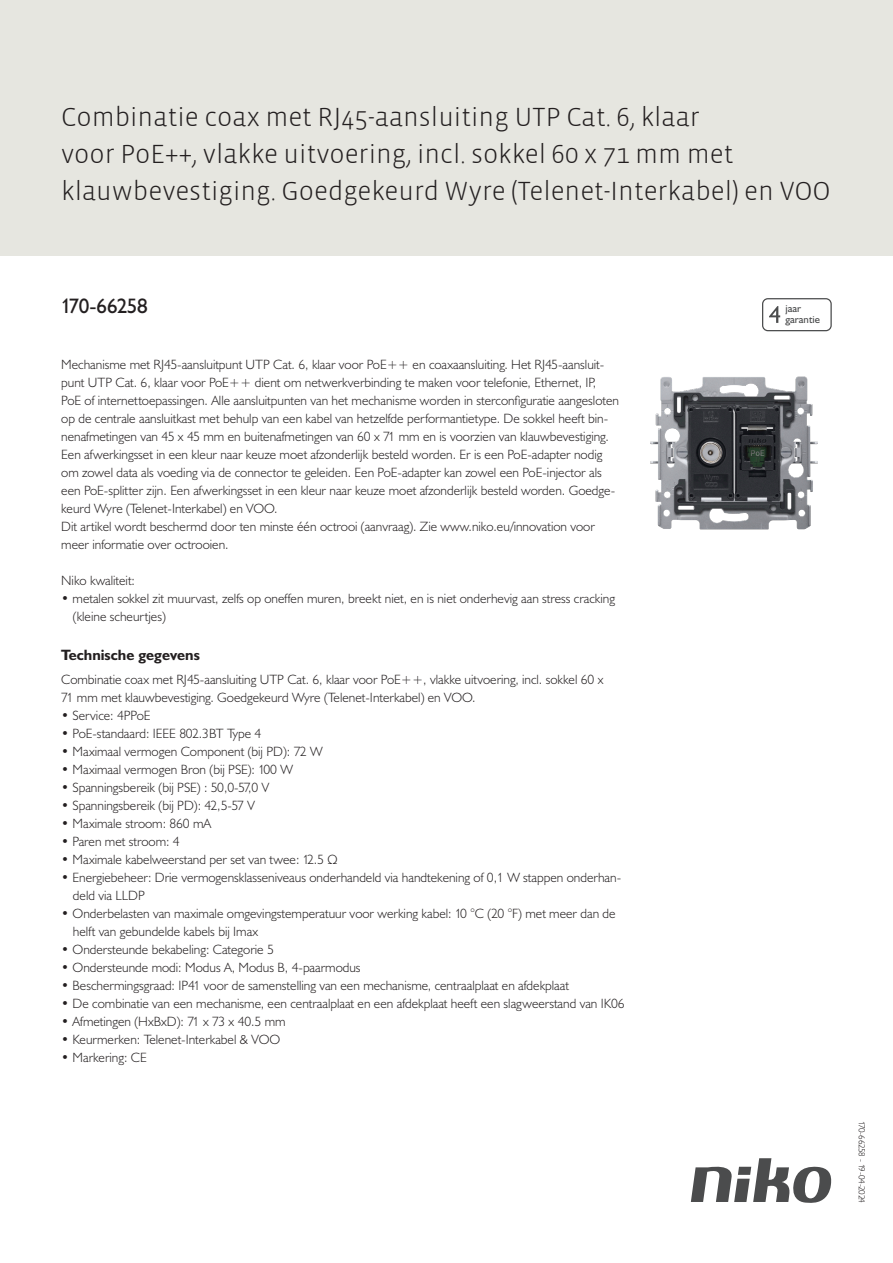
<style>
.page{position:relative;width:893px;height:1263px;background:#fff}
.page>*{position:absolute;margin:0;border:0;box-sizing:border-box;transform-origin:0 0}
.Title_datasheets{font:300 27px/36.8px "Vista Sans";color:#231f20}
.Article_number{font:21px "Humanist 521 BT";letter-spacing:-.02em;color:#231f20}
.Titles_parts{font:700 15px "Humanist 521 BT";color:#231f20}
.Platte_tekst_CAB{font:300 13.5px/18px "Humanist 521 BT";color:#231f20}
.USP_Bullets{font:300 13.5px/18px "Humanist 521 BT";color:#231f20}
.t1{font:10.8px/10.8px "Humanist 521 BT";color:#4b4c4d}
.Revision{font:300 9px "Humanist 521 BT";letter-spacing:-.05em;color:#231f20}
</style>
<div class="page">
<svg style="left:691px;top:1158px;width:141px;height:45px"></svg>
<div style="left:0;top:0;width:893px;height:255px;background:#e6e6e0"></div>
<svg style="left:762px;top:298px;width:70px;height:33px"></svg>
<img style="left:650px;top:376px;width:168px;height:154px">
<p class="Title_datasheets" style="left:61px;top:100px;width:771px">Combinatie coax met RJ45-aansluiting UTP Cat. 6, klaar<br>voor PoE++, vlakke uitvoering, incl. sokkel 60 x 71 mm met klauwbevestiging. Goedgekeurd Wyre (Telenet-Interkabel) en VOO</p>
<p class="Article_number" style="left:61px;top:293px;width:88px">170-66258</p>
<p class="t1" style="left:785px;top:303px;width:36px">jaar garantie</p>
<p class="Platte_tekst_CAB" style="left:61px;top:355px;width:559px">Mechanisme met RJ45-aansluitpunt UTP Cat. 6, klaar voor PoE++ en coaxaansluiting. Het RJ45-aansluit&shy;punt UTP Cat. 6, klaar voor PoE++ dient om netwerkverbinding te maken voor telefonie, Ethernet, IP, PoE of internettoepassingen. Alle aansluitpunten van het mechanisme worden in sterconfiguratie aangesloten op de centrale aansluitkast met behulp van een kabel van hetzelfde performantietype. De sokkel heeft bin&shy;nenafmetingen van 45 x 45 mm en buitenafmetingen van 60 x 71 mm en is voorzien van klauwbevestiging.<br>Een afwerkingsset in een kleur naar keuze moet afzonderlijk besteld worden. Er is een PoE-adapter nodig om zowel data als voeding via de connector te geleiden. Een PoE-adapter kan zowel een PoE-injector als een PoE-splitter zijn. Een afwerkingsset in een kleur naar keuze moet afzonderlijk besteld worden. Goedge&shy;keurd Wyre (Telenet-Interkabel) en VOO.<br>Dit artikel wordt beschermd door ten minste één octrooi (aanvraag). Zie www.niko.eu/innovation voor meer informatie over octrooien.</p>
<p class="USP_Bullets" style="left:61px;top:571px;width:75px">Niko kwaliteit:</p>
<p class="USP_Bullets" style="left:73px;top:589px;width:544px;text-indent:-12px">• metalen sokkel zit muurvast, zelfs op oneffen muren, breekt niet, en is niet onderhevig aan stress cracking (kleine scheurtjes)</p>
<p class="Titles_parts" style="left:61px;top:645px;width:140px">Technische gegevens</p>
<p class="Platte_tekst_CAB" style="left:61px;top:670px;width:544px">Combinatie coax met RJ45-aansluiting UTP Cat. 6, klaar voor PoE++, vlakke uitvoering, incl. sokkel 60 x<br>71 mm met klauwbevestiging. Goedgekeurd Wyre (Telenet-Interkabel) en VOO.</p>
<p class="USP_Bullets" style="left:61px;top:706px;width:91px">• Service: 4PPoE</p>
<p class="USP_Bullets" style="left:61px;top:724px;width:202px">• PoE-standaard: IEEE 802.3BT Type 4</p>
<p class="USP_Bullets" style="left:61px;top:742px;width:263px">• Maximaal vermogen Component (bij PD): 72 W</p>
<p class="USP_Bullets" style="left:61px;top:760px;width:233px">• Maximaal vermogen Bron (bij PSE): 100 W</p>
<p class="USP_Bullets" style="left:61px;top:778px;width:209px">• Spanningsbereik (bij PSE) : 50,0-57,0 V</p>
<p class="USP_Bullets" style="left:61px;top:796px;width:195px">• Spanningsbereik (bij PD): 42,5-57 V</p>
<p class="USP_Bullets" style="left:61px;top:814px;width:151px">• Maximale stroom: 860 mA</p>
<p class="USP_Bullets" style="left:61px;top:832px;width:120px">• Paren met stroom: 4</p>
<p class="USP_Bullets" style="left:61px;top:850px;width:278px">• Maximale kabelweerstand per set van twee: 12.5 Ω</p>
<p class="USP_Bullets" style="left:73px;top:868px;width:550px;text-indent:-12px">• Energiebeheer: Drie vermogensklasseniveaus onderhandeld via handtekening of 0,1 W stappen onderhan&shy;deld via LLDP</p>
<p class="USP_Bullets" style="left:73px;top:904px;width:544px;text-indent:-12px">• Onderbelasten van maximale omgevingstemperatuur voor werking kabel: 10 °C (20 °F) met meer dan de helft van gebundelde kabels bij Imax</p>
<p class="USP_Bullets" style="left:61px;top:940px;width:214px">• Ondersteunde bekabeling: Categorie 5</p>
<p class="USP_Bullets" style="left:61px;top:958px;width:301px">• Ondersteunde modi: Modus A, Modus B, 4-paarmodus</p>
<p class="USP_Bullets" style="left:61px;top:976px;width:509px">• Beschermingsgraad: IP41 voor de samenstelling van een mechanisme, centraalplaat en afdekplaat</p>
<p class="USP_Bullets" style="left:61px;top:994px;width:565px">• De combinatie van een mechanisme, een centraalplaat en een afdekplaat heeft een slagweerstand van IK06</p>
<p class="USP_Bullets" style="left:61px;top:1012px;width:226px">• Afmetingen (HxBxD): 71 x 73 x 40.5 mm</p>
<p class="USP_Bullets" style="left:61px;top:1030px;width:220px">• Keurmerken: Telenet-Interkabel &amp; VOO</p>
<p class="USP_Bullets" style="left:61px;top:1048px;width:87px">• Markering: CE</p>
<p class="Revision" style="left:868px;top:1120px;width:84px;rotate:90deg">170-66258 - 19-04-2024</p>
</div>
